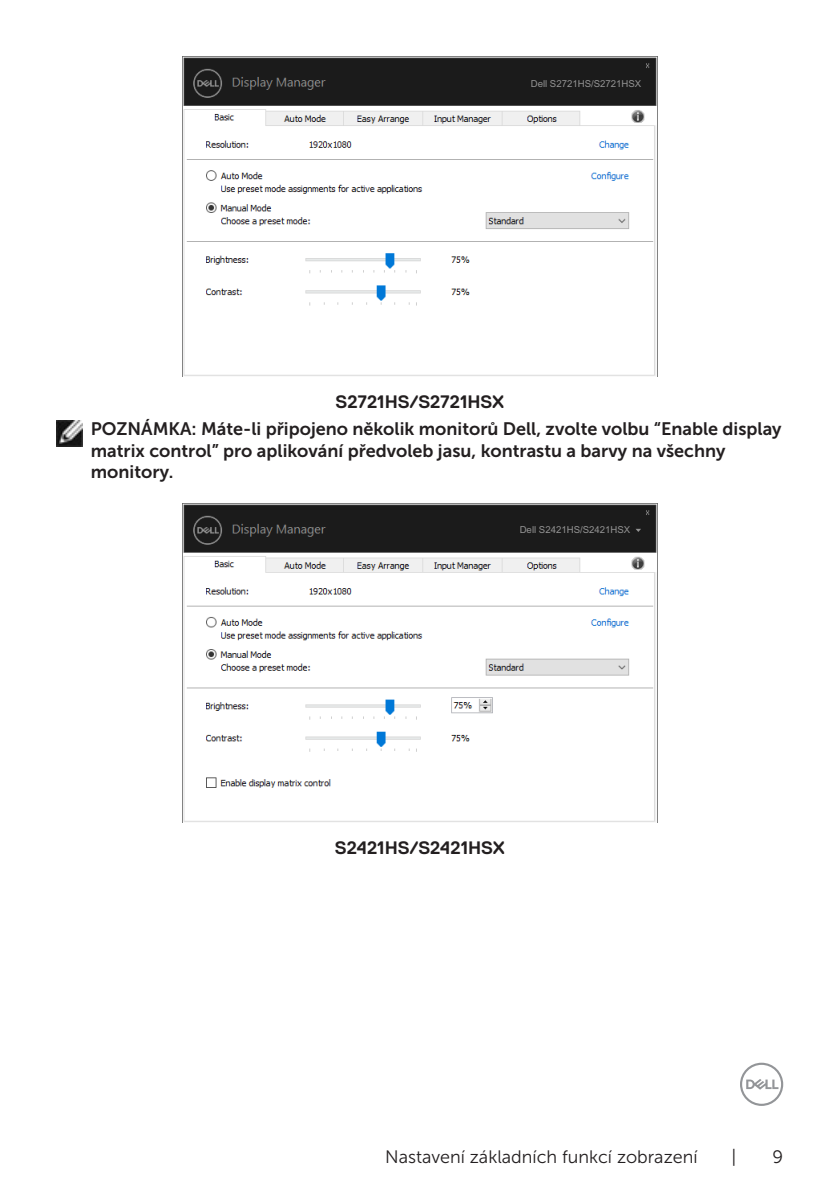
<style>
.page{position:relative;width:840px;height:1191px;background:#fff}
.page>*{position:absolute;margin:0;border:0;box-sizing:border-box;transform-origin:0 0}
.Paragraph{font:18px/21.6px "Museo Sans For Dell 700";color:#231f20}
.t1{font:18px "Museo Sans For Dell 300";color:#231f20}
.Paragraph-2{font:700 18px "Dell Replica";color:#231f20}
.t2{font:9.6px "Arial";color:#939393}
</style>
<div class="page">
<svg style="left:740px;top:1062px;width:42px;height:44px"></svg>
<img style="left:182px;top:57px;width:475px;height:319px">
<div style="left:539px;top:77px;width:103px;height:12px;background:#1b1b1b"></div>
<img style="left:57px;top:421px;width:25px;height:25px">
<img style="left:182px;top:503px;width:475px;height:319px">
<div style="left:526px;top:523px;width:116px;height:11px;background:#1b1b1b"></div>
<p class="t2" style="left:530px;top:78px;width:112px">Dell S2721HS/S2721HSX</p>
<p class="Paragraph-2" style="left:335px;top:391px;width:170px">S2721HS/S2721HSX</p>
<p class="Paragraph" style="left:91px;top:418px;width:692px">POZNÁMKA: Máte-li připojeno několik monitorů Dell, zvolte volbu “Enable display matrix control” pro aplikování předvoleb jasu, kontrastu a barvy na všechny monitory.</p>
<p class="t2" style="left:519px;top:524px;width:112px">Dell S2421HS/S2421HSX</p>
<p class="Paragraph-2" style="left:335px;top:838px;width:171px">S2421HS/S2421HSX</p>
<p class="t1" style="left:385px;top:1146px;width:314px">Nastavení základních funkcí zobrazení</p>
<p class="t1" style="left:731px;top:1146px;width:6px">|</p>
<p class="t1" style="left:772px;top:1146px;width:12px">9</p>
</div>
